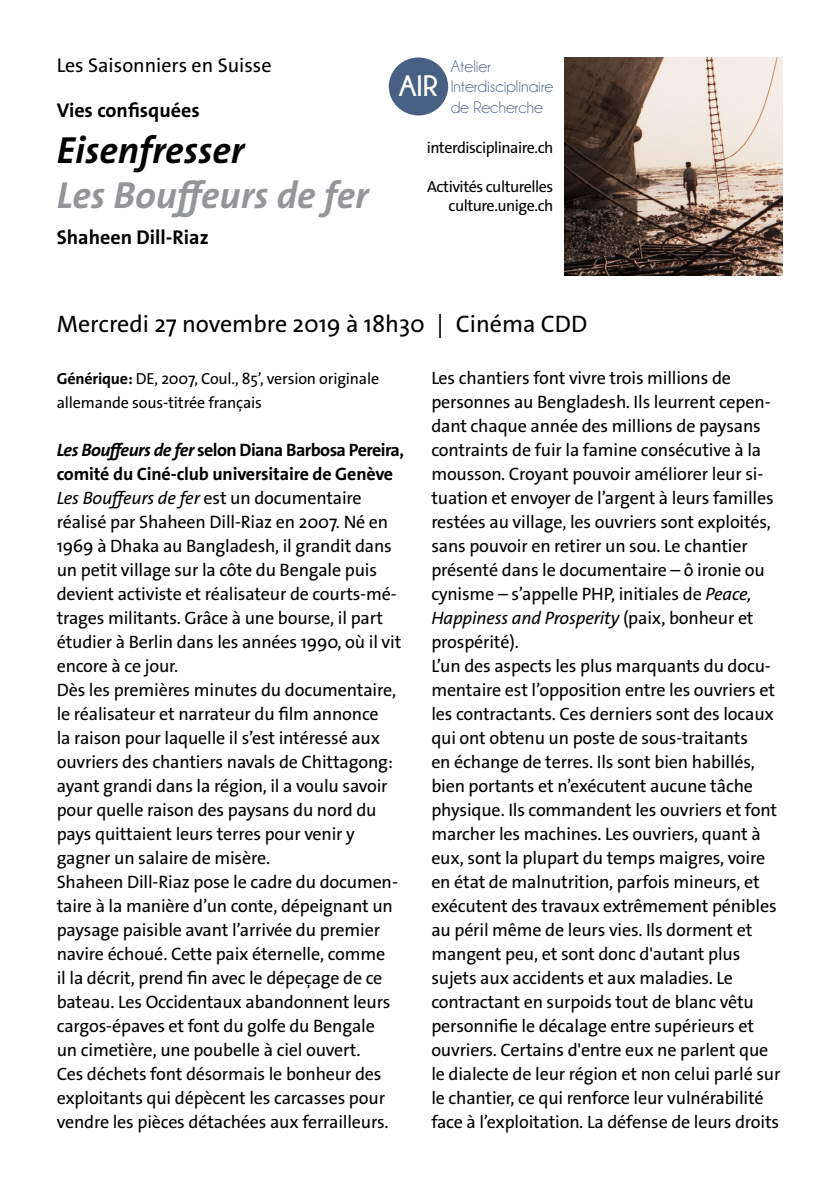
<style>
.page{position:relative;width:840px;height:1191px;background:#fff}
.page>*{position:absolute;margin:0;border:0;box-sizing:border-box;transform-origin:0 0}
.t1{font:italic 700 38px "The Sans Os F";color:#939598}
.t2{font:italic 700 38px "The Sans Os F";color:#000}
.t3{font:700 29.4px "Champagne&Limousines";color:#fff}
.t4{font:24px "The Sans Os F";color:#000}
.t5{font:700 20px "The Sans Os F";color:#000}
.t6{font:20px "The Sans Os F";color:#000}
.t7{font:18px/24px "The Sans Os F";letter-spacing:-.01em;color:#000}
.t8{font:17px/20.4px "Champagne&Limousines";color:#486083}
.t9{font:16px/24px "The Sans Os F";letter-spacing:-.01em;color:#000}
.t10{font:16px/19.2px "The Sans Os F";letter-spacing:-.03em;color:#000;text-align:right}
.s1{font-weight:700}
.s2{font-weight:700;font-style:italic}
.s3{font-style:italic}
</style>
<div class="page">
<div style="left:388px;top:57px;width:60px;height:58px;background:#486083;border-radius:50%"></div>
<img style="left:564px;top:57px;width:218px;height:218px">
<p class="t6" style="left:57px;top:52px;width:216px">Les Saisonniers en Suisse</p>
<p class="t5" style="left:57px;top:97px;width:144px">Vies confisquées</p>
<h1 class="t2" style="left:57px;top:126px;width:189px">Eisenfresser</h1>
<h1 class="t1" style="left:57px;top:171px;width:313px">Les Bouffeurs de fer</h1>
<p class="t5" style="left:57px;top:224px;width:153px">Shaheen Dill-Riaz</p>
<h2 class="t3" style="left:398px;top:70px;width:41px">AIR</h2>
<p class="t8" style="left:450px;top:56px;width:104px">Atelier<br>Interdisciplinaire de Recherche</p>
<p class="t10" style="left:426px;top:138px;width:128px">interdisciplinaire.ch</p>
<p class="t10" style="left:427px;top:177px;width:128px">Activités culturelles culture.unige.ch</p>
<h3 class="t4" style="left:57px;top:308px;width:532px">Mercredi 27 novembre 2019 à 18h30 | Cinéma CDD</h3>
<p class="t9" style="left:57px;top:367px;width:324px"><span class="s1">Générique:</span> DE, 2007, Coul., 85’, version originale allemande sous-titrée français</p>
<p class="t7" style="left:57px;top:438px;width:349px"><span class="s2">Les Bouffeurs de fer</span> <span class="s1">selon Diana Barbosa Pereira, comité du Ciné-club universitaire de Genève </span><span class="s3">Les Bouffeurs de fer</span> est un documentaire réalisé par Shaheen Dill-Riaz en 2007. Né en 1969 à Dhaka au Bangladesh, il grandit dans un petit village sur la côte du Bengale puis devient activiste et réalisateur de courts-mé&shy;trages militants. Grâce à une bourse, il part étudier à Berlin dans les années 1990, où il vit encore à ce jour.<br>Dès les premières minutes du documentaire, le réalisateur et narrateur du film annonce<br>la raison pour laquelle il s’est intéressé aux ouvriers des chantiers navals de Chittagong: ayant grandi dans la région, il a voulu savoir pour quelle raison des paysans du nord du pays quittaient leurs terres pour venir y gagner un salaire de misère.<br>Shaheen Dill-Riaz pose le cadre du documen&shy;taire à la manière d’un conte, dépeignant un paysage paisible avant l’arrivée du premier navire échoué. Cette paix éternelle, comme<br>il la décrit, prend fin avec le dépeçage de ce bateau. Les Occidentaux abandonnent leurs cargos-épaves et font du golfe du Bengale<br>un cimetière, une poubelle à ciel ouvert.<br>Ces déchets font désormais le bonheur des exploitants qui dépècent les carcasses pour vendre les pièces détachées aux ferrailleurs.</p>
<p class="t7" style="left:431px;top:366px;width:350px">Les chantiers font vivre trois millions de personnes au Bengladesh. Ils leurrent cepen&shy;dant chaque année des millions de paysans contraints de fuir la famine consécutive à la mousson. Croyant pouvoir améliorer leur si&shy;tuation et envoyer de l’argent à leurs familles restées au village, les ouvriers sont exploités, sans pouvoir en retirer un sou. Le chantier présenté dans le documentaire – ô ironie ou cynisme – s’appelle PHP, initiales de <span class="s3">Peace, Happiness and Prosperity</span> (paix, bonheur et prospérité).<br>L’un des aspects les plus marquants du docu&shy;mentaire est l’opposition entre les ouvriers et les contractants. Ces derniers sont des locaux qui ont obtenu un poste de sous-traitants<br>en échange de terres. Ils sont bien habillés, bien portants et n’exécutent aucune tâche physique. Ils commandent les ouvriers et font marcher les machines. Les ouvriers, quant à eux, sont la plupart du temps maigres, voire en état de malnutrition, parfois mineurs, et exécutent des travaux extrêmement pénibles au péril même de leurs vies. Ils dorment et mangent peu, et sont donc d'autant plus sujets aux accidents et aux maladies. Le contractant en surpoids tout de blanc vêtu personnifie le décalage entre supérieurs et ouvriers. Certains d'entre eux ne parlent que le dialecte de leur région et non celui parlé sur le chantier, ce qui renforce leur vulnérabilité face à l’exploitation. La défense de leurs droits</p>
</div>
